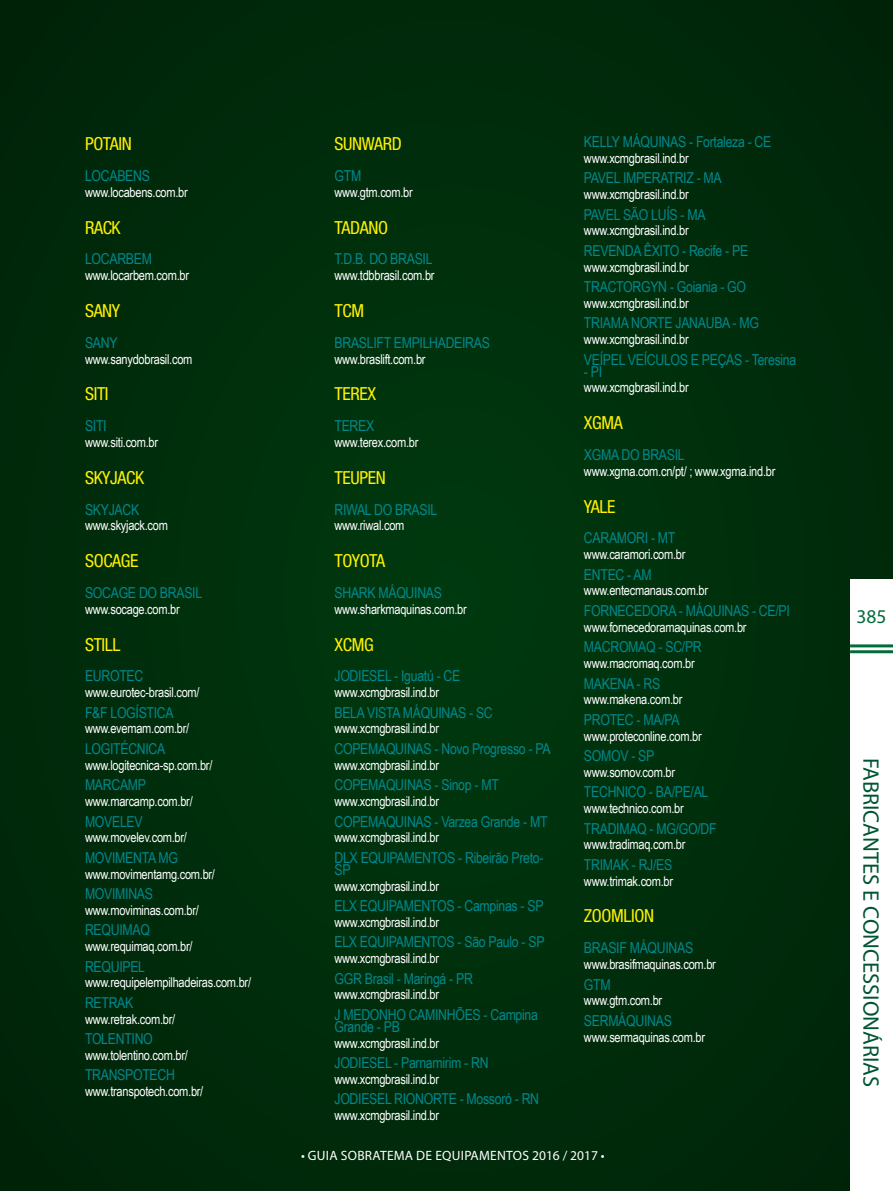
<style>
.page{position:relative;width:893px;height:1191px;background:#002d0b}
.page>*{position:absolute;margin:0;border:0;box-sizing:border-box;transform-origin:0 0}
.t1{font:22.5px "Myriad Pro";color:#005434}
.t2{font:19.5px "Myriad Pro";color:#006c3a}
.t3{font:condensed 18px "Helvetica Neue";letter-spacing:-.02em;color:#fff200}
.t4{font:15px/12px "Arial Narrow";letter-spacing:-.02em;color:#008990}
.t5{font:13.5px "Arial Narrow";letter-spacing:-.02em;color:#fff}
.t6{font:13.5px "Myriad Pro";letter-spacing:.02em;color:#fff}
</style>
<div class="page">
<div style="left:850px;top:579px;width:43px;height:612px;background:#fff"></div>
<hr style="left:850px;top:644px;width:43px;height:3px;background:#006c3a">
<hr style="left:850px;top:650px;width:43px;height:3px;background:#006c3a">
<h3 class="t3" style="left:85px;top:133px;width:48px">POTAIN</h3>
<p class="t4" style="left:85px;top:169px;width:66px">LOCABENS</p>
<p class="t5" style="left:85px;top:182px;width:104px">www.locabens.com.br</p>
<h3 class="t3" style="left:85px;top:217px;width:37px">RACK</h3>
<p class="t4" style="left:85px;top:253px;width:68px">LOCARBEM</p>
<p class="t5" style="left:85px;top:265px;width:106px">www.locarbem.com.br</p>
<h3 class="t3" style="left:85px;top:300px;width:37px">SANY</h3>
<p class="t4" style="left:85px;top:336px;width:34px">SANY</p>
<p class="t5" style="left:85px;top:349px;width:109px">www.sanydobrasil.com</p>
<h3 class="t3" style="left:85px;top:384px;width:25px">SITI</h3>
<p class="t4" style="left:85px;top:419px;width:23px">SITI</p>
<p class="t5" style="left:85px;top:432px;width:75px">www.siti.com.br</p>
<h3 class="t3" style="left:85px;top:467px;width:61px">SKYJACK</h3>
<p class="t4" style="left:85px;top:503px;width:56px">SKYJACK</p>
<p class="t5" style="left:85px;top:516px;width:84px">www.skyjack.com</p>
<h3 class="t3" style="left:85px;top:550px;width:55px">SOCAGE</h3>
<p class="t4" style="left:85px;top:586px;width:119px">SOCAGE DO BRASIL</p>
<p class="t5" style="left:85px;top:599px;width:96px">www.socage.com.br</p>
<h3 class="t3" style="left:85px;top:634px;width:37px">STILL</h3>
<p class="t4" style="left:85px;top:669px;width:60px">EUROTEC</p>
<p class="t5" style="left:85px;top:682px;width:116px">www.eurotec-brasil.com/</p>
<p class="t4" style="left:85px;top:706px;width:90px">F&amp;F LOGÍSTICA</p>
<p class="t5" style="left:85px;top:719px;width:106px">www.evemam.com.br/</p>
<p class="t4" style="left:85px;top:742px;width:82px">LOGITÉCNICA</p>
<p class="t5" style="left:85px;top:755px;width:129px">www.logitecnica-sp.com.br/</p>
<p class="t4" style="left:85px;top:778px;width:63px">MARCAMP</p>
<p class="t5" style="left:85px;top:791px;width:109px">www.marcamp.com.br/</p>
<p class="t4" style="left:85px;top:814px;width:59px">MOVELEV</p>
<p class="t5" style="left:85px;top:827px;width:103px">www.movelev.com.br/</p>
<p class="t4" style="left:85px;top:851px;width:94px">MOVIMENTA MG</p>
<p class="t5" style="left:85px;top:864px;width:132px">www.movimentamg.com.br/</p>
<p class="t4" style="left:85px;top:887px;width:69px">MOVIMINAS</p>
<p class="t5" style="left:85px;top:900px;width:115px">www.moviminas.com.br/</p>
<p class="t4" style="left:85px;top:923px;width:66px">REQUIMAQ</p>
<p class="t5" style="left:85px;top:936px;width:109px">www.requimaq.com.br/</p>
<p class="t4" style="left:85px;top:959px;width:62px">REQUIPEL</p>
<p class="t5" style="left:85px;top:972px;width:168px">www.requipelempilhadeiras.com.br/</p>
<p class="t4" style="left:85px;top:996px;width:50px">RETRAK</p>
<p class="t5" style="left:85px;top:1009px;width:92px">www.retrak.com.br/</p>
<p class="t4" style="left:85px;top:1032px;width:69px">TOLENTINO</p>
<p class="t5" style="left:85px;top:1045px;width:104px">www.tolentino.com.br/</p>
<p class="t4" style="left:85px;top:1068px;width:91px">TRANSPOTECH</p>
<p class="t5" style="left:85px;top:1081px;width:120px">www.transpotech.com.br/</p>
<h3 class="t3" style="left:334px;top:133px;width:69px">SUNWARD</h3>
<p class="t4" style="left:334px;top:169px;width:28px">GTM</p>
<p class="t5" style="left:334px;top:182px;width:80px">www.gtm.com.br</p>
<h3 class="t3" style="left:334px;top:217px;width:55px">TADANO</h3>
<p class="t4" style="left:334px;top:253px;width:100px">T.D.B. DO BRASIL</p>
<p class="t5" style="left:334px;top:265px;width:102px">www.tdbbrasil.com.br</p>
<h3 class="t3" style="left:334px;top:300px;width:31px">TCM</h3>
<p class="t4" style="left:334px;top:336px;width:157px">BRASLIFT EMPILHADEIRAS</p>
<p class="t5" style="left:334px;top:349px;width:93px">www.braslift.com.br</p>
<h3 class="t3" style="left:334px;top:384px;width:43px">TEREX</h3>
<p class="t4" style="left:334px;top:419px;width:41px">TEREX</p>
<p class="t5" style="left:334px;top:432px;width:85px">www.terex.com.br</p>
<h3 class="t3" style="left:334px;top:467px;width:53px">TEUPEN</h3>
<p class="t4" style="left:334px;top:503px;width:104px">RIWAL DO BRASIL</p>
<p class="t5" style="left:334px;top:516px;width:71px">www.riwal.com</p>
<h3 class="t3" style="left:334px;top:550px;width:52px">TOYOTA</h3>
<p class="t4" style="left:334px;top:586px;width:109px">SHARK MÁQUINAS</p>
<p class="t5" style="left:334px;top:599px;width:134px">www.sharkmaquinas.com.br</p>
<h3 class="t3" style="left:334px;top:634px;width:41px">XCMG</h3>
<p class="t4" style="left:334px;top:669px;width:127px">JODIESEL - Iguatú - CE</p>
<p class="t5" style="left:334px;top:682px;width:106px">www.xcmgbrasil.ind.br</p>
<p class="t4" style="left:334px;top:706px;width:160px">BELA VISTA MÁQUINAS - SC</p>
<p class="t5" style="left:334px;top:719px;width:106px">www.xcmgbrasil.ind.br</p>
<p class="t4" style="left:334px;top:742px;width:218px">COPEMAQUINAS - Novo Progresso - PA</p>
<p class="t5" style="left:334px;top:755px;width:106px">www.xcmgbrasil.ind.br</p>
<p class="t4" style="left:334px;top:778px;width:166px">COPEMAQUINAS - Sinop - MT</p>
<p class="t5" style="left:334px;top:791px;width:106px">www.xcmgbrasil.ind.br</p>
<p class="t4" style="left:334px;top:814px;width:215px">COPEMAQUINAS - Varzea Grande - MT</p>
<p class="t5" style="left:334px;top:827px;width:106px">www.xcmgbrasil.ind.br</p>
<p class="t4" style="left:334px;top:851px;width:211px">DLX EQUIPAMENTOS - Ribeirão Preto-<br>SP</p>
<p class="t5" style="left:334px;top:876px;width:106px">www.xcmgbrasil.ind.br</p>
<p class="t4" style="left:334px;top:899px;width:211px">ELX EQUIPAMENTOS - Campinas - SP</p>
<p class="t5" style="left:334px;top:912px;width:106px">www.xcmgbrasil.ind.br</p>
<p class="t4" style="left:334px;top:935px;width:212px">ELX EQUIPAMENTOS - São Paulo - SP</p>
<p class="t5" style="left:334px;top:948px;width:106px">www.xcmgbrasil.ind.br</p>
<p class="t4" style="left:334px;top:971px;width:140px">GGR Brasil - Maringá - PR</p>
<p class="t5" style="left:334px;top:984px;width:106px">www.xcmgbrasil.ind.br</p>
<p class="t4" style="left:334px;top:1008px;width:205px">J MEDONHO CAMINHÕES - Campina<br>Grande - PB</p>
<p class="t5" style="left:334px;top:1033px;width:106px">www.xcmgbrasil.ind.br</p>
<p class="t4" style="left:334px;top:1056px;width:156px">JODIESEL - Parnamirim - RN</p>
<p class="t5" style="left:334px;top:1069px;width:106px">www.xcmgbrasil.ind.br</p>
<p class="t4" style="left:334px;top:1092px;width:206px">JODIESEL RIONORTE - Mossoró - RN</p>
<p class="t5" style="left:334px;top:1105px;width:106px">www.xcmgbrasil.ind.br</p>
<p class="t4" style="left:584px;top:135px;width:189px">KELLY MÁQUINAS - Fortaleza - CE</p>
<p class="t5" style="left:584px;top:148px;width:106px">www.xcmgbrasil.ind.br</p>
<p class="t4" style="left:584px;top:171px;width:139px">PAVEL IMPERATRIZ - MA</p>
<p class="t5" style="left:584px;top:184px;width:106px">www.xcmgbrasil.ind.br</p>
<p class="t4" style="left:584px;top:208px;width:123px">PAVEL SÃO LUÍS - MA</p>
<p class="t5" style="left:584px;top:221px;width:106px">www.xcmgbrasil.ind.br</p>
<p class="t4" style="left:584px;top:244px;width:166px">REVENDA ÊXITO - Recife - PE</p>
<p class="t5" style="left:584px;top:257px;width:106px">www.xcmgbrasil.ind.br</p>
<p class="t4" style="left:584px;top:280px;width:164px">TRACTORGYN - Goiania - GO</p>
<p class="t5" style="left:584px;top:293px;width:106px">www.xcmgbrasil.ind.br</p>
<p class="t4" style="left:584px;top:316px;width:177px">TRIAMA NORTE JANAUBA - MG</p>
<p class="t5" style="left:584px;top:329px;width:106px">www.xcmgbrasil.ind.br</p>
<p class="t4" style="left:584px;top:353px;width:214px">VEÍPEL VEÍCULOS E PEÇAS - Teresina</p>
<p class="t4" style="left:584px;top:365px;width:20px">- PI</p>
<p class="t5" style="left:584px;top:378px;width:106px">www.xcmgbrasil.ind.br</p>
<h3 class="t3" style="left:584px;top:412px;width:40px">XGMA</h3>
<p class="t4" style="left:584px;top:448px;width:102px">XGMA DO BRASIL</p>
<p class="t5" style="left:584px;top:461px;width:193px">www.xgma.com.cn/pt/ ; www.xgma.ind.br</p>
<h3 class="t3" style="left:584px;top:496px;width:33px">YALE</h3>
<p class="t4" style="left:584px;top:531px;width:93px">CARAMORI - MT</p>
<p class="t5" style="left:584px;top:544px;width:103px">www.caramori.com.br</p>
<p class="t4" style="left:584px;top:568px;width:69px">ENTEC - AM</p>
<p class="t5" style="left:584px;top:581px;width:126px">www.entecmanaus.com.br</p>
<p class="t4" style="left:584px;top:604px;width:207px">FORNECEDORA - MÁQUINAS - CE/PI</p>
<p class="t5" style="left:584px;top:617px;width:164px">www.fornecedoramaquinas.com.br</p>
<p class="t4" style="left:584px;top:640px;width:119px">MACROMAQ - SC/PR</p>
<p class="t5" style="left:584px;top:653px;width:112px">www.macromaq.com.br</p>
<p class="t4" style="left:584px;top:676px;width:78px">MAKENA - RS</p>
<p class="t5" style="left:584px;top:689px;width:100px">www.makena.com.br</p>
<p class="t4" style="left:584px;top:713px;width:97px">PROTEC - MA/PA</p>
<p class="t5" style="left:584px;top:726px;width:119px">www.proteconline.com.br</p>
<p class="t4" style="left:584px;top:749px;width:72px">SOMOV - SP</p>
<p class="t5" style="left:584px;top:762px;width:93px">www.somov.com.br</p>
<p class="t4" style="left:584px;top:785px;width:126px">TECHNICO - BA/PE/AL</p>
<p class="t5" style="left:584px;top:798px;width:101px">www.technico.com.br</p>
<p class="t4" style="left:584px;top:821px;width:134px">TRADIMAQ - MG/GO/DF</p>
<p class="t5" style="left:584px;top:834px;width:103px">www.tradimaq.com.br</p>
<p class="t4" style="left:584px;top:858px;width:90px">TRIMAK - RJ/ES</p>
<p class="t5" style="left:584px;top:871px;width:91px">www.trimak.com.br</p>
<h3 class="t3" style="left:584px;top:905px;width:72px">ZOOMLION</h3>
<p class="t4" style="left:584px;top:941px;width:111px">BRASIF MÁQUINAS</p>
<p class="t5" style="left:584px;top:954px;width:133px">www.brasifmaquinas.com.br</p>
<p class="t4" style="left:584px;top:977px;width:28px">GTM</p>
<p class="t5" style="left:584px;top:990px;width:80px">www.gtm.com.br</p>
<p class="t4" style="left:584px;top:1014px;width:89px">SERMÁQUINAS</p>
<p class="t5" style="left:584px;top:1026px;width:123px">www.sermaquinas.com.br</p>
<p class="t6" style="left:301px;top:1146px;width:305px">• GUIA SOBRATEMA DE EQUIPAMENTOS 2016 / 2017 •</p>
<h2 class="t2" style="left:856px;top:604px;width:32px">385</h2>
<h1 class="t1" style="left:885px;top:757px;width:331px;rotate:90deg">FABRICANTES E CONCESSIONÁRIAS</h1>
</div>
